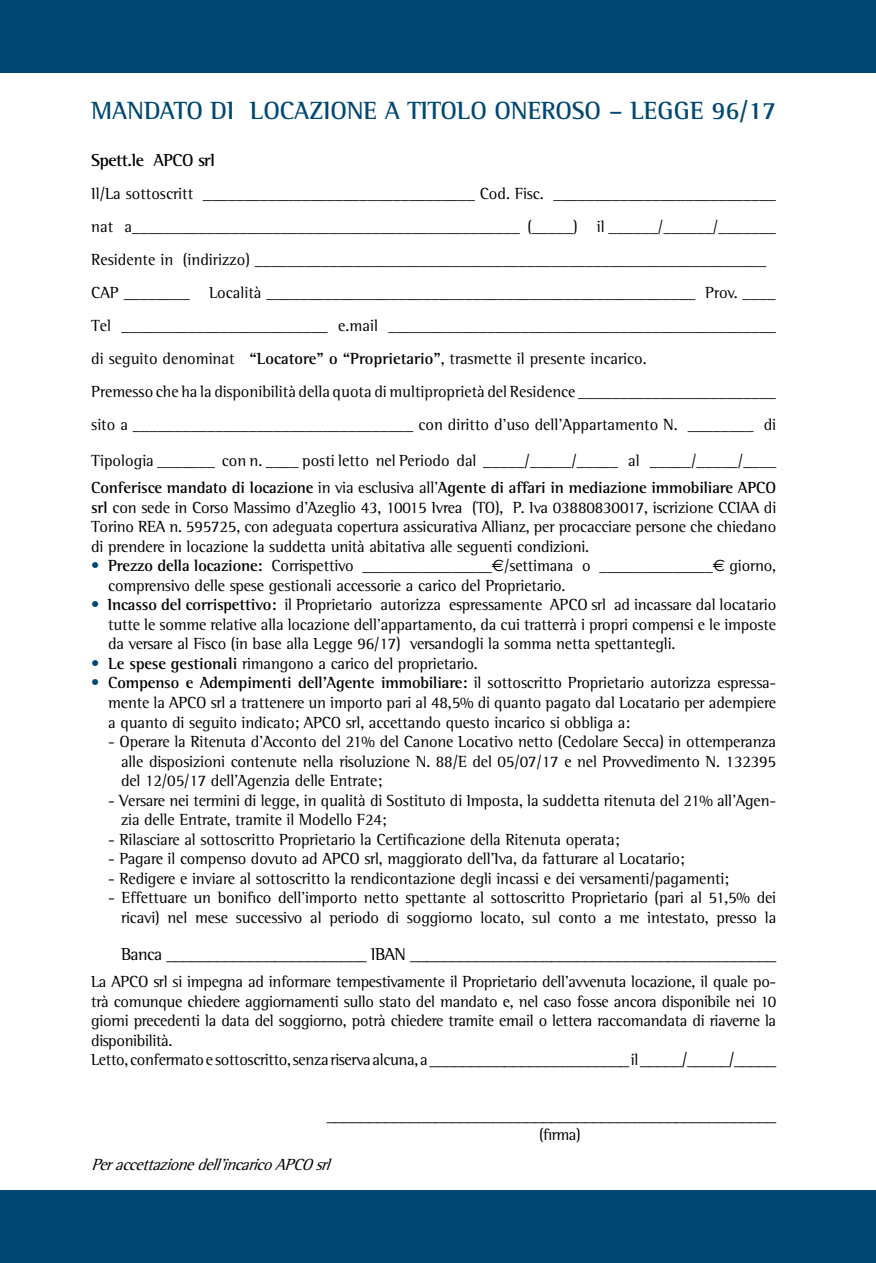
<style>
.page{position:relative;width:876px;height:1263px;background:#fff}
.page>*{position:absolute;margin:0;border:0;box-sizing:border-box;transform-origin:0 0}
.t1{font:700 25.5px "Rotis Semi Serif";letter-spacing:-.01em;color:#004874}
.t2{font:17.7px "Rotis Semi Serif";letter-spacing:-.03em;color:#000}
.t3{font:700 17.7px "Rotis Semi Serif";letter-spacing:-.03em;color:#000}
.t4{font:16.5px/19.5px "Rotis Semi Serif";letter-spacing:-.01em;color:#000}
.t5{font:italic 16.5px "Rotis Semi Serif";color:#000}
.s1{font-weight:700}
.s2{color:#004874}
.s3{font-family:"Euro Sans"}
.s4{font-size:17.7px}
</style>
<div class="page">
<div style="left:0;top:1191px;width:876px;height:72px;background:#004874"></div>
<div style="left:0;top:0;width:876px;height:72px;background:#004874"></div>
<h1 class="t1" style="left:91px;top:95px;width:687px">MANDATO DI LOCAZIONE A TITOLO ONEROSO – LEGGE 96/17</h1>
<p class="t3" style="left:91px;top:150px;width:125px">Spett.le APCO srl</p>
<p class="t4" style="left:91px;top:177px;width:686px;line-height:33px">Il/La sottoscritt _________________________________ Cod. Fisc. ___________________________ nat a_______________________________________________ (_____) il ______/______/_______ Residente in (indirizzo) ______________________________________________________________ CAP ________ Località ____________________________________________________ Prov. ____ Tel _________________________ e.mail _______________________________________________ di seguito denominat <span class="s1">“Locatore” o “Proprietario”</span>, trasmette il presente incarico.<br>Premesso che ha la disponibilità della quota di multiproprietà del Residence ________________________ sito a __________________________________ con diritto d’uso dell’Appartamento N. ________ di</p>
<p class="t4" style="left:91px;top:447px;width:687px;line-height:27px">Tipologia _______ con n. ____ posti letto nel Periodo dal _____/_____/_____ al _____/_____/____<br><span class="s1">Conferisce mandato di locazione</span> in via esclusiva all’<span class="s1">Agente di affari in mediazione immobiliare APCO</span></p>
<p class="t4" style="left:91px;top:498px;width:687px;text-align:justify"><span class="s1">srl</span> con sede in Corso Massimo d’Azeglio 43, 10015 Ivrea (TO), P. Iva 03880830017, iscrizione CCIAA di Torino REA n. 595725, con adeguata copertura assicurativa Allianz, per procacciare persone che chiedano di prendere in locazione la suddetta unità abitativa alle seguenti condizioni.</p>
<p class="t4" style="left:108px;top:556px;width:669px;text-indent:-17px"><span class="s2">•</span> <span class="s1">Prezzo della locazione:</span> Corrispettivo ________________<span class="s3">€</span>/settimana o ______________<span class="s3">€</span> giorno, comprensivo delle spese gestionali accessorie a carico del Proprietario.</p>
<p class="t4" style="left:108px;top:595px;width:670px;text-align:justify;text-indent:-17px"><span class="s2">•</span> <span class="s1">Incasso del corrispettivo:</span> il Proprietario autorizza espressamente APCO srl ad incassare dal locatario tutte le somme relative alla locazione dell’appartamento, da cui tratterrà i propri compensi e le imposte da versare al Fisco (in base alla Legge 96/17) versandogli la somma netta spettantegli.</p>
<p class="t4" style="left:91px;top:654px;width:388px"><span class="s2">•</span> <span class="s1">Le spese gestionali</span> rimangono a carico del proprietario.</p>
<p class="t4" style="left:108px;top:673px;width:669px;text-align:justify;text-indent:-17px"><span class="s2">•</span> <span class="s1">Compenso e Adempimenti dell’Agente immobiliare:</span> il sottoscritto Proprietario autorizza espressa&shy;mente la APCO srl a trattenere un importo pari al 48,5% di quanto pagato dal Locatario per adempiere a quanto di seguito indicato; APCO srl, accettando questo incarico si obbliga a:</p>
<p class="t4" style="left:121px;top:732px;width:657px;text-align:justify;text-indent:-13px">- Operare la Ritenuta d’Acconto del 21% del Canone Locativo netto (Cedolare Secca) in ottemperanza alle disposizioni contenute nella risoluzione N. 88/E del 05/07/17 e nel Provvedimento N. 132395 del 12/05/17 dell’Agenzia delle Entrate;</p>
<p class="t4" style="left:121px;top:790px;width:657px;text-indent:-13px">- Versare nei termini di legge, in qualità di Sostituto di Imposta, la suddetta ritenuta del 21% all’Agen&shy;zia delle Entrate, tramite il Modello F24;</p>
<p class="t4" style="left:108px;top:829px;width:513px">- Rilasciare al sottoscritto Proprietario la Certificazione della Ritenuta operata;</p>
<p class="t4" style="left:108px;top:849px;width:578px">- Pagare il compenso dovuto ad APCO srl, maggiorato dell’Iva, da fatturare al Locatario;</p>
<p class="t4" style="left:108px;top:868px;width:622px">- Redigere e inviare al sottoscritto la rendicontazione degli incassi e dei versamenti/pagamenti;</p>
<p class="t4" style="left:108px;top:888px;width:670px;text-align:right">- Effettuare un bonifico dell’importo netto spettante al sottoscritto Proprietario (pari al 51,5% dei ricavi) nel mese successivo al periodo di soggiorno locato, sul conto a me intestato, presso la</p>
<p class="t2" style="left:121px;top:944px;width:657px">Banca ________________________ IBAN ____________________________________________</p>
<p class="t4" style="left:91px;top:972px;width:687px">La APCO srl si impegna ad informare tempestivamente il Proprietario dell’avvenuta locazione, il quale po&shy;trà comunque chiedere aggiornamenti sullo stato del mandato e, nel caso fosse ancora disponibile nei 10 giorni precedenti la data del soggiorno, potrà chiedere tramite email o lettera raccomandata di riaverne la disponibilità.<br>Letto, confermato e sottoscritto, senza riserva alcuna, a <span class="s4">________________________</span> il <span class="s4">_____/_____/_____</span></p>
<p class="t2" style="left:327px;top:1105px;width:451px">______________________________________________________</p>
<p class="t4" style="left:539px;top:1125px;width:43px">(firma)</p>
<p class="t5" style="left:91px;top:1155px;width:246px">Peraccettazionedell’incaricoAPCOsrl</p>
</div>
